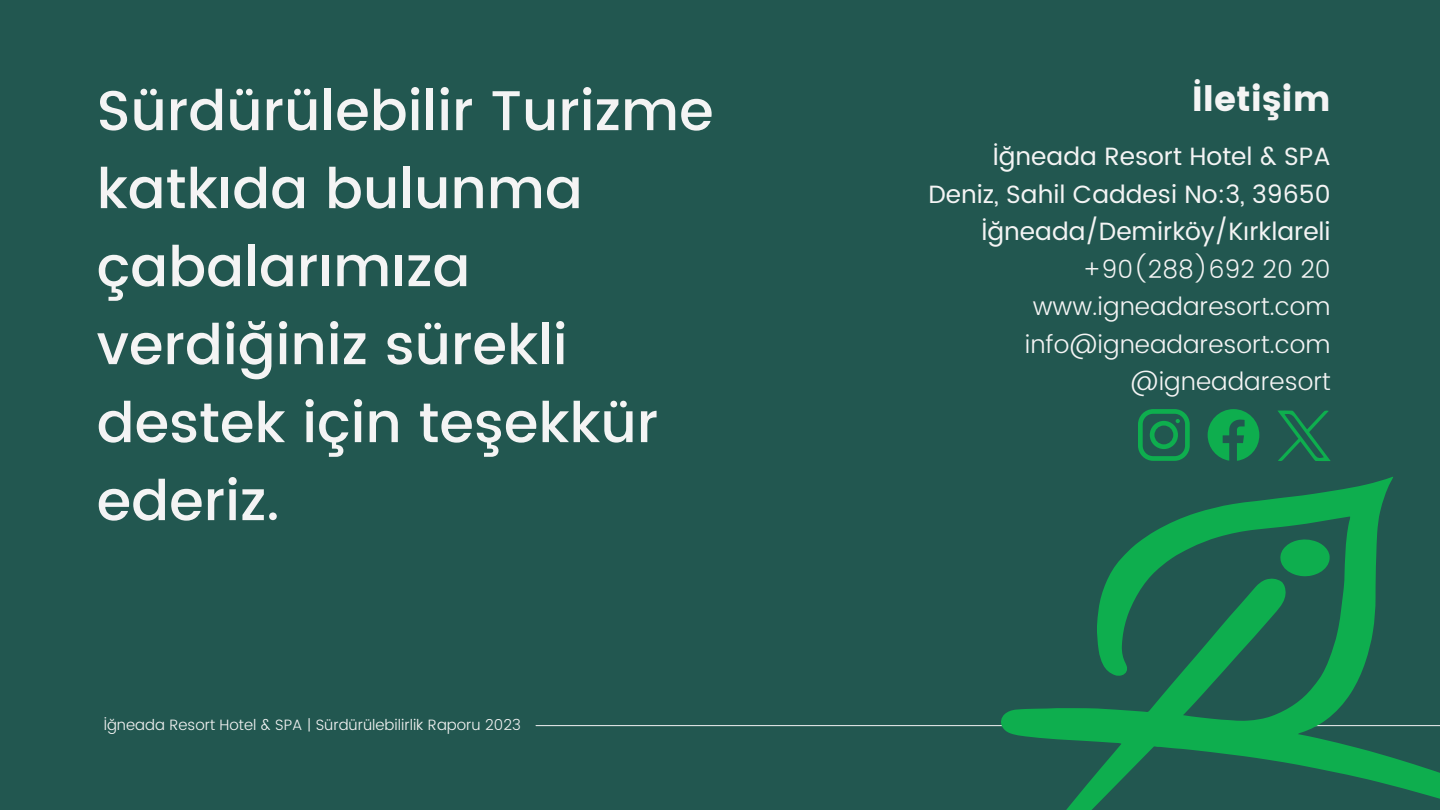
<style>
.page{position:relative;width:1440px;height:810px;background:#225750}
.page>*{position:absolute;margin:0;border:0;box-sizing:border-box;transform-origin:0 0}
.t1{font:500 56px/78px "Poppins";color:#f4f4f4}
.t2{font:35px "Poppins";color:#f4f4f4}
.t3{font:25px/37.5px "Poppins";color:#f4f4f4;text-align:right}
.t4{font:300 25px "Poppins";color:#f4f4f4}
.t5{font:300 15px "Poppins";color:#f4f4f4}
</style>
<div class="page">
<hr style="left:536px;top:725px;width:904px;height:1px;background:#f4f4f4">
<svg style="left:1000px;top:477px;width:440px;height:333px"></svg>
<svg style="left:1280px;top:539px;width:50px;height:38px"></svg>
<svg style="left:1138px;top:409px;width:52px;height:52px"></svg>
<svg style="left:1208px;top:409px;width:51px;height:52px"></svg>
<svg style="left:1277px;top:410px;width:54px;height:51px"></svg>
<p class="t1" style="left:97px;top:72px;width:619px">Sürdürülebilir Turizme katkıda bulunma çabalarımıza verdiğiniz sürekli destek için teşekkür ederiz.</p>
<p class="t5" style="left:104px;top:716px;width:419px">İğneada Resort Hotel &amp; SPA | Sürdürülebilirlik Raporu 2023</p>
<p class="t2" style="left:1192px;top:79px;width:140px">İletişim</p>
<p class="t3" style="left:993px;top:138px;width:339px">İğneada Resort Hotel &amp; SPA</p>
<p class="t3" style="left:928px;top:175px;width:404px">Deniz, Sahil Caddesi No:3, 39650<br>İğneada/Demirköy/Kırklareli</p>
<p class="t4" style="left:1083px;top:255px;width:250px">+90(288)692 20 20</p>
<p class="t4" style="left:1033px;top:292px;width:299px">www.igneadaresort.com</p>
<p class="t4" style="left:1025px;top:330px;width:307px">info@igneadaresort.com</p>
<p class="t4" style="left:1131px;top:367px;width:201px">@igneadaresort</p>
</div>
